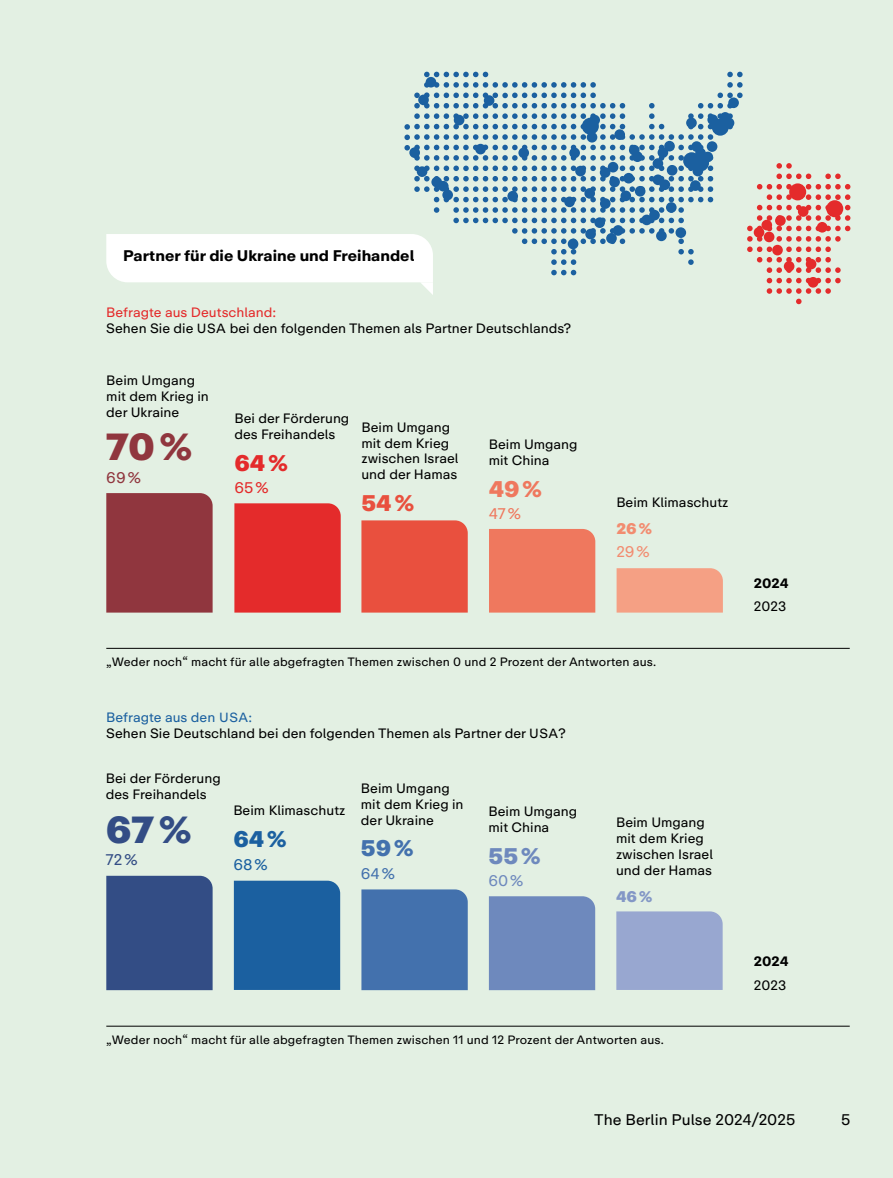
<style>
.page{position:relative;width:893px;height:1178px;background:#e3f0e3}
.page>*{position:absolute;margin:0;border:0;box-sizing:border-box;transform-origin:0 0}
.t1{font:900 37.5px "Koerber Repro";color:#90363e}
.t2{font:900 37.5px "Koerber Repro";color:#334d85}
.t3{font:900 22.5px "Koerber Repro";color:#ef785e}
.t4{font:900 22.5px "Koerber Repro";color:#e9503e}
.t5{font:900 22.5px "Koerber Repro";color:#e42b2b}
.t6{font:900 22.5px "Koerber Repro";color:#1b60a0}
.t7{font:900 22.5px "Koerber Repro";color:#6e89bd}
.t8{font:900 22.5px "Koerber Repro";color:#4371ad}
.t9{font:700 15.3px "Koerber Repro";color:#000}
.t10{font:15.3px "Koerber Repro";color:#000}
.t11{font:900 15.3px "Koerber Repro";color:#f28c70}
.t12{font:15.3px "Koerber Repro";color:#f28c70}
.t13{font:15.3px "Koerber Repro";color:#ef785e}
.t14{font:15.3px "Koerber Repro";color:#90363e}
.t15{font:15.3px "Koerber Repro";color:#e42b2b}
.t16{font:15.3px "Koerber Repro";color:#1b60a0}
.t17{font:15.3px "Koerber Repro";color:#6e89bd}
.t18{font:15.3px "Koerber Repro";color:#4371ad}
.t19{font:15.3px "Koerber Repro";color:#334d85}
.t20{font:900 15.3px "Koerber Repro";color:#8397c6}
.t21{font:13.5px/15.8px "Koerber Repro";color:#000}
.t22{font:700 13.5px "Koerber Repro";color:#000}
.t23{font:12px "Koerber Repro";letter-spacing:.01em;color:#000}
.s1{color:#e42b2b}
.s2{font-size:13.2px}
.s3{font-size:13.5px}
.s4{color:#1b60a0}
.s5{font-size:13.2px;color:#1b60a0}
</style>
<div class="page">
<hr style="left:106px;top:648px;width:744px;height:1px;background:#000">
<hr style="left:106px;top:1026px;width:744px;height:1px;background:#000">
<svg style="left:106px;top:72px;width:744px;height:232px"></svg>
<div style="left:617px;top:568px;width:106px;height:44px;background:#f5a084"></div>
<div style="left:489px;top:529px;width:106px;height:83px;background:#ef785e"></div>
<div style="left:361px;top:520px;width:107px;height:92px;background:#e9503e"></div>
<div style="left:234px;top:503px;width:107px;height:109px;background:#e42b2b"></div>
<div style="left:106px;top:493px;width:107px;height:119px;background:#90363e"></div>
<div style="left:616px;top:911px;width:107px;height:79px;background:#98a7d0"></div>
<div style="left:489px;top:896px;width:106px;height:94px;background:#6e89bd"></div>
<div style="left:361px;top:889px;width:107px;height:101px;background:#4371ad"></div>
<div style="left:234px;top:881px;width:106px;height:109px;background:#1b60a0"></div>
<div style="left:106px;top:876px;width:107px;height:114px;background:#334d85"></div>
<p class="t9" style="left:123px;top:246px;width:293px">Partner für die Ukraine und Freihandel</p>
<p class="t21" style="left:106px;top:304px;width:466px"><span class="s1">Befragte aus Deutschland:<br></span>Sehen Sie die <span class="s2">USA</span> bei den folgenden Themen als Partner Deutschlands?</p>
<p class="t21" style="left:106px;top:372px;width:104px">Beim Umgang mit dem Krieg in der Ukraine</p>
<h1 class="t1" style="left:106px;top:421px;width:87px">70 %</h1>
<p class="t14" style="left:106px;top:467px;width:36px">69 %</p>
<p class="t21" style="left:234px;top:410px;width:116px">Bei der Förderung des Freihandels</p>
<h2 class="t5" style="left:234px;top:447px;width:55px">64 %</h2>
<p class="t15" style="left:234px;top:478px;width:36px">65 %</p>
<p class="t21" style="left:361px;top:419px;width:99px">Beim Umgang mit dem Krieg zwischen Israel und der Hamas</p>
<h2 class="t4" style="left:361px;top:487px;width:54px">54 %</h2>
<p class="t21" style="left:489px;top:436px;width:90px">Beim Umgang mit China</p>
<h2 class="t3" style="left:489px;top:473px;width:55px">49 %</h2>
<p class="t13" style="left:489px;top:504px;width:34px">47 %</p>
<p class="t21" style="left:616px;top:494px;width:114px">Beim Klimaschutz</p>
<p class="t11" style="left:616px;top:518px;width:37px">26 %</p>
<p class="t12" style="left:616px;top:542px;width:35px">29 %</p>
<p class="t23" style="left:106px;top:654px;width:551px"><span class="s3">„</span>Weder noch<span class="s3">“</span> macht für alle abgefragten Themen zwischen 0 und 2 Prozent der Antworten aus.</p>
<p class="t21" style="left:106px;top:710px;width:461px"><span class="s4">Befragte aus den</span> <span class="s5">USA:<br></span>Sehen Sie Deutschland bei den folgenden Themen als Partner der <span class="s2">USA</span>?</p>
<p class="t21" style="left:106px;top:771px;width:116px">Bei der Förderung des Freihandels</p>
<h1 class="t2" style="left:106px;top:804px;width:87px">67 %</h1>
<p class="t19" style="left:106px;top:850px;width:33px">72 %</p>
<p class="t21" style="left:233px;top:802px;width:114px">Beim Klimaschutz</p>
<h2 class="t6" style="left:233px;top:824px;width:55px">64 %</h2>
<p class="t16" style="left:233px;top:855px;width:36px">68 %</p>
<p class="t21" style="left:361px;top:781px;width:104px">Beim Umgang mit dem Krieg in der Ukraine</p>
<h2 class="t8" style="left:361px;top:833px;width:54px">59 %</h2>
<p class="t18" style="left:361px;top:864px;width:36px">64 %</p>
<p class="t21" style="left:488px;top:804px;width:90px">Beim Umgang mit China</p>
<h2 class="t7" style="left:488px;top:840px;width:53px">55 %</h2>
<p class="t17" style="left:488px;top:871px;width:36px">60 %</p>
<p class="t21" style="left:616px;top:815px;width:99px">Beim Umgang mit dem Krieg zwischen Israel und der Hamas</p>
<p class="t20" style="left:616px;top:886px;width:38px">46 %</p>
<p class="t23" style="left:106px;top:1032px;width:559px"><span class="s3">„</span>Weder noch<span class="s3">“</span> macht für alle abgefragten Themen zwischen 11 und 12 Prozent der Antworten aus.</p>
<p class="t22" style="left:754px;top:575px;width:36px">2024</p>
<p class="t21" style="left:754px;top:598px;width:34px">2023</p>
<p class="t22" style="left:754px;top:952px;width:36px">2024</p>
<p class="t21" style="left:754px;top:977px;width:34px">2023</p>
<p class="t10" style="left:594px;top:1110px;width:203px">The Berlin Pulse 2024/2025</p>
<p class="t10" style="left:841px;top:1110px;width:11px">5</p>
</div>
